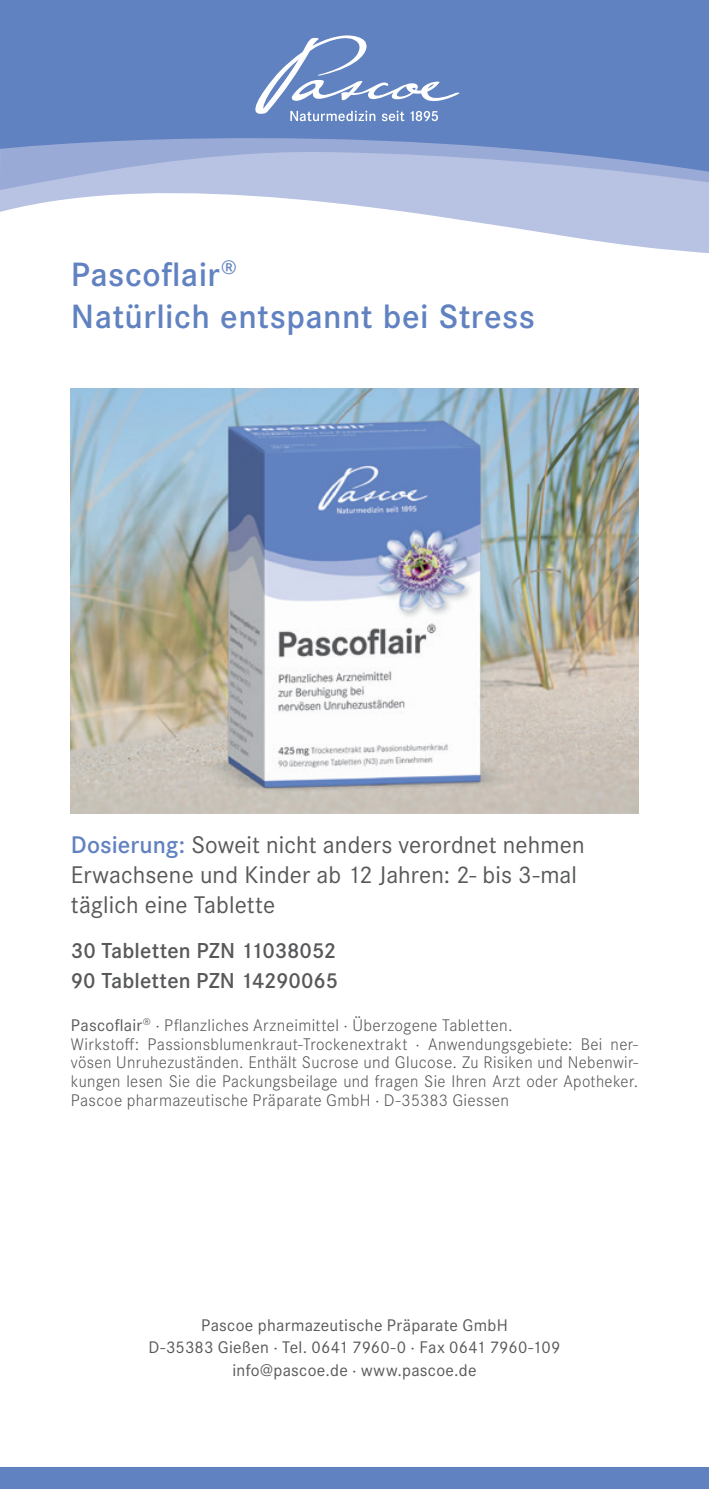
<style>
.page{position:relative;width:709px;height:1489px;background:#fff}
.page>*{position:absolute;margin:0;border:0;box-sizing:border-box;transform-origin:0 0}
.t1{font:600 35px/42.5px "Corporate S Pro";letter-spacing:.015em;color:#6182c1}
.t2{font:25px/30px "Corporate S Pro";letter-spacing:.005em;color:#57585a}
.t3{font:600 22.5px/30px "Corporate S Pro";color:#57585a}
.t4{font:300 17.5px/18.8px "Corporate S Pro";letter-spacing:.02em;color:#57585a}
.t5{font:17.5px/22.5px "Corporate S Pro";letter-spacing:.015em;color:#57585a;text-align:center}
.s1{font-weight:600;color:#6182c1}
.s2{font-weight:400}
</style>
<div class="page">
<div style="left:0;top:0;width:709px;height:54px;background:#6182c1"></div>
<img style="left:71px;top:388px;width:567px;height:425px">
<div style="left:0;top:1467px;width:709px;height:21px;background:#6182c1"></div>
<svg style="left:0;top:190px;width:709px;height:63px"></svg>
<svg style="left:0;top:172px;width:709px;height:18px;background:#b4bfe0"></svg>
<svg style="left:0;top:54px;width:709px;height:118px;background:#728ec7"></svg>
<svg style="left:255px;top:35px;width:204px;height:86px;background:#7a96ca"></svg>
<h1 class="t1" style="left:71px;top:250px;width:465px">Pascoflair<sup>®<br></sup>Natürlich entspannt bei Stress</h1>
<h2 class="t2" style="left:71px;top:828px;width:515px"><span class="s1">Dosierung:</span> Soweit nicht anders verordnet nehmen<br>Erwachsene und Kinder ab 12 Jahren: 2- bis 3-mal täglich eine Tablette</h2>
<p class="t3" style="left:71px;top:933px;width:269px">30 Tabletten PZN 11038052<br>90 Tabletten PZN 14290065</p>
<p class="t4" style="left:71px;top:1014px;width:568px"><span class="s2">Pascoflair</span><sup>®</sup> · Pflanzliches Arzneimittel · Überzogene Tabletten.<br>Wirkstoff: Passionsblumenkraut-Trockenextrakt · Anwendungsgebiete: Bei ner&shy;vösen Unruhezuständen. Enthält Sucrose und Glucose. Zu Risiken und Nebenwir&shy;kungen lesen Sie die Packungsbeilage und fragen Sie Ihren Arzt oder Apotheker.<br>Pascoe pharmazeutische Präparate GmbH · D-35383 Giessen</p>
<p class="t5" style="left:148px;top:1311px;width:413px">Pascoe pharmazeutische Präparate GmbH<br>D-35383 Gießen · Tel. 0641 7960-0 · Fax 0641 7960-109 info@pascoe.de · www.pascoe.de</p>
</div>
